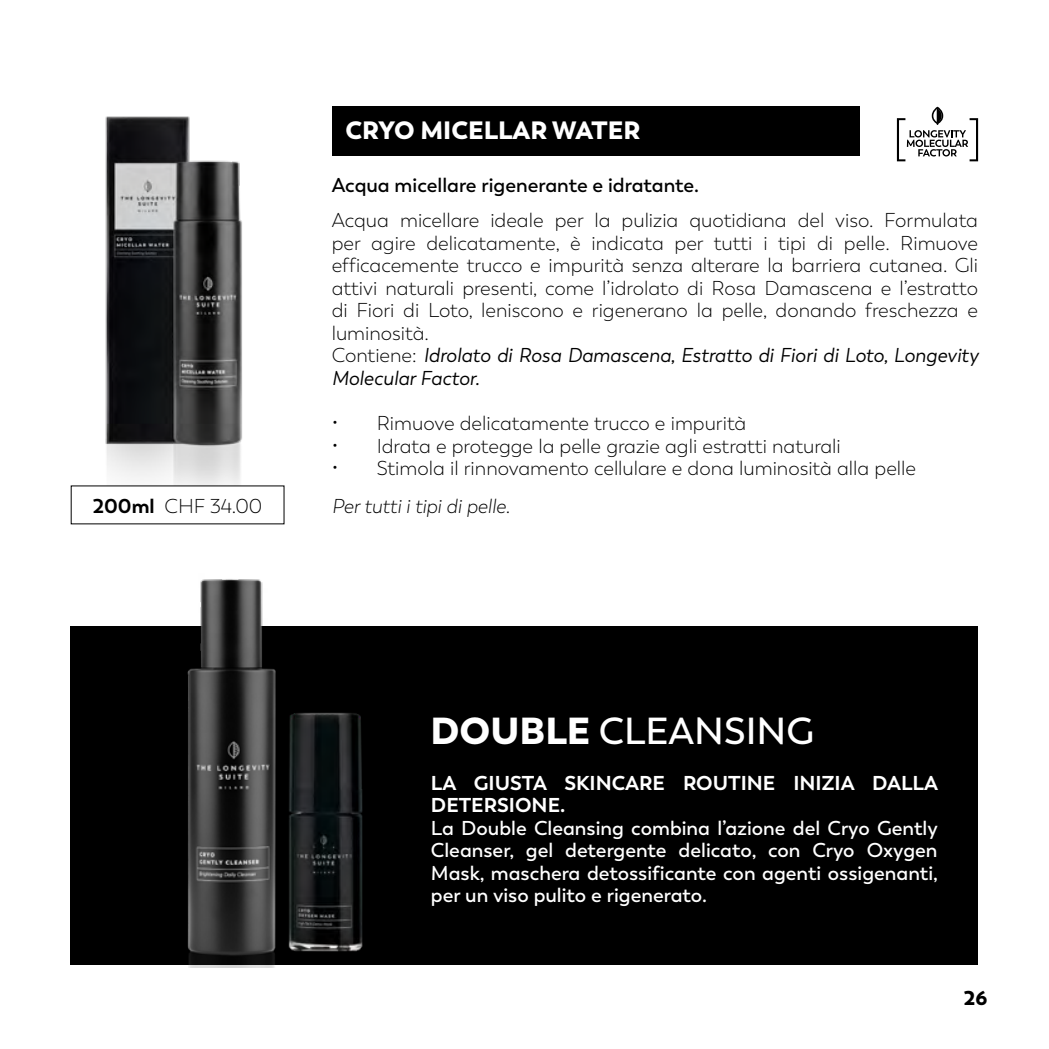
<style>
.page{position:relative;width:1049px;height:1049px;background:#fff}
.page>*{position:absolute;margin:0;border:0;box-sizing:border-box;transform-origin:0 0}
.t1{font:600 37.5px "Trenda";color:#fff}
.t2{font:900 25px "Trenda";color:#fff}
.t3{font:300 20px/22.5px "Trenda";color:#000;text-align:justify}
.t4{font:600 20px/22.5px "Trenda";color:#fff;text-align:justify}
.t5{font:italic 20px/22.5px "Trenda";color:#000}
.t6{font:700 20px/22.5px "Trenda";color:#fff}
.t7{font:600 20px "Trenda";color:#000}
.t8{font:italic 300 20px "Trenda";color:#000}
.t9{font:900 20px "Trenda";color:#000}
.s1{font-weight:700}
.s2{font-weight:300;font-style:normal}
.s3{font-weight:900}
</style>
<div class="page">
<div style="left:71px;top:626px;width:907px;height:339px;background:#000"></div>
<img style="left:187px;top:579px;width:89px;height:388px">
<img style="left:288px;top:712px;width:75px;height:240px">
<div style="left:332px;top:106px;width:527px;height:50px;background:#000"></div>
<svg style="left:897px;top:107px;width:81px;height:54px"></svg>
<img style="left:71px;top:116px;width:213px;height:370px">
<p class="t3" style="left:93px;top:495px;width:171px"><span class="s1">200ml</span> CHF 34.00</p>
<p class="t2" style="left:345px;top:114px;width:296px">CRYO MICELLAR WATER</p>
<p class="t7" style="left:332px;top:173px;width:369px">Acqua micellare rigenerante e idratante.</p>
<p class="t3" style="left:332px;top:210px;width:648px">Acqua micellare ideale per la pulizia quotidiana del viso. Formulata per agire delicatamente, è indicata per tutti i tipi di pelle. Rimuove efficacemente trucco e impurità senza alterare la barriera cutanea. Gli attivi naturali presenti, come l’idrolato di Rosa Damascena e l’estratto di Fiori di Loto, leniscono e rigenerano la pelle, donando freschezza e luminosità.</p>
<p class="t5" style="left:332px;top:345px;width:648px"><span class="s2">Contiene:</span> Idrolato di Rosa Damascena, Estratto di Fiori di Loto, Longevity<br>Molecular Factor.</p>
<p class="t3" style="left:332px;top:412px;width:416px">• Rimuove delicatamente trucco e impurità</p>
<p class="t3" style="left:332px;top:435px;width:511px">• Idrata e protegge la pelle grazie agli estratti naturali</p>
<p class="t3" style="left:332px;top:457px;width:586px">• Stimola il rinnovamento cellulare e dona luminosità alla pelle</p>
<p class="t8" style="left:332px;top:494px;width:180px">Per tutti i tipi di pelle.</p>
<p class="t1" style="left:431px;top:708px;width:385px"><span class="s3">DOUBLE</span> CLEANSING</p>
<p class="t6" style="left:431px;top:772px;width:509px">LA GIUSTA SKINCARE ROUTINE INIZIA DALLA<br>DETERSIONE.</p>
<p class="t4" style="left:431px;top:817px;width:508px">La Double Cleansing combina l’azione del Cryo Gently Cleanser, gel detergente delicato, con Cryo Oxygen Mask, maschera detossificante con agenti ossigenanti, per un viso pulito e rigenerato.</p>
<p class="t9" style="left:964px;top:985px;width:25px">26</p>
</div>
